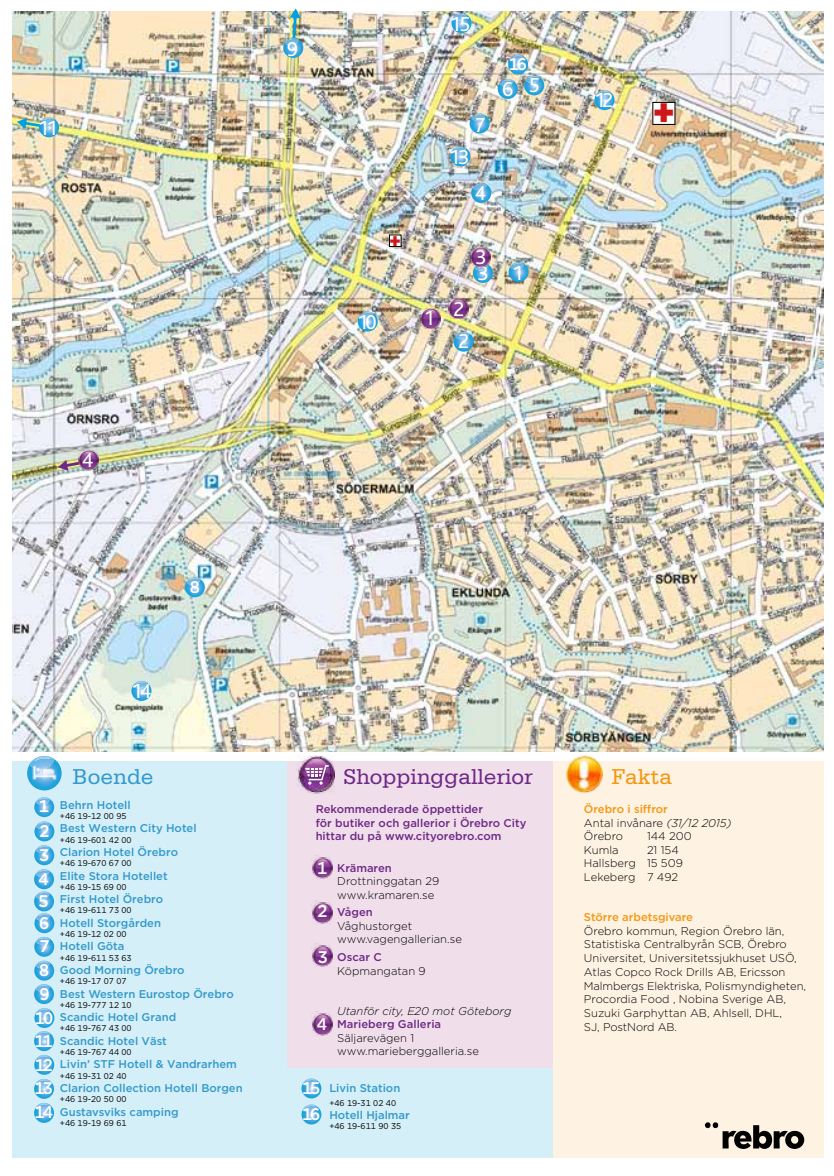
<style>
.page{position:relative;width:834px;height:1176px;background:#fff}
.page>*{position:absolute;margin:0;border:0;box-sizing:border-box;transform-origin:0 0}
.t1{font:22.75px "Serifa Std";color:#6d2985}
.t2{font:22.75px "Serifa Std";color:#39c}
.t3{font:22.75px "Serifa Std";color:#f49710}
.t4{font:21px "Bliss 2";letter-spacing:-.12em;color:#fff}
.t5{font:500 16.8px/23.4px "Gotham";letter-spacing:-.12em;color:#fff}
.t6{font:300 11.2px/13.5px "Gotham";color:#000}
.t7{font:500 11.2px "Gotham";color:#39c}
.t8{font:500 11.2px/13.5px "Gotham";color:#6d2985}
.t9{font:italic 300 11.2px "Gotham";color:#000}
.t10{font:500 11.2px "Gotham";color:#f49710}
.t11{font:8.4px "Gotham";color:#000}
.s1{font-weight:500;color:#f49710}
.s2{font-style:italic}
</style>
<div class="page">
<div style="left:287px;top:1065px;width:266px;height:92px;background:#d4eff7"></div>
<div style="left:12px;top:760px;width:275px;height:397px;background:#d4eff7"></div>
<svg style="left:301px;top:1078px;width:20px;height:20px"></svg>
<svg style="left:301px;top:1104px;width:20px;height:20px"></svg>
<svg style="left:34px;top:797px;width:20px;height:326px"></svg>
<img style="left:27px;top:756px;width:36px;height:34px">
<img style="left:12px;top:12px;width:811px;height:740px">
<div style="left:287px;top:760px;width:266px;height:307px;background:#f1deeb"></div>
<img style="left:311px;top:855px;width:21px;height:24px">
<img style="left:311px;top:900px;width:21px;height:24px">
<img style="left:311px;top:943px;width:21px;height:24px">
<div style="left:553px;top:760px;width:270px;height:397px;background:#fef2e2"></div>
<img style="left:296px;top:756px;width:38px;height:38px">
<svg style="left:305px;top:765px;width:24px;height:19px"></svg>
<img style="left:311px;top:1011px;width:21px;height:25px">
<svg style="left:508px;top:262px;width:20px;height:20px"></svg>
<svg style="left:450px;top:146px;width:20px;height:20px"></svg>
<svg style="left:451px;top:13px;width:20px;height:20px"></svg>
<svg style="left:453px;top:332px;width:20px;height:20px"></svg>
<svg style="left:473px;top:263px;width:20px;height:20px"></svg>
<svg style="left:471px;top:183px;width:20px;height:20px"></svg>
<svg style="left:469px;top:113px;width:20px;height:20px"></svg>
<svg style="left:131px;top:681px;width:20px;height:20px"></svg>
<svg style="left:357px;top:311px;width:21px;height:20px"></svg>
<svg style="left:594px;top:90px;width:20px;height:20px"></svg>
<div style="left:652px;top:102px;width:22px;height:22px;background:#fff"></div>
<div style="left:652px;top:102px;width:23px;height:23px;border:1px solid #000"></div>
<div style="left:389px;top:235px;width:12px;height:12px;border:1px solid #000"></div>
<img style="left:564px;top:755px;width:38px;height:38px">
<svg style="left:704px;top:1122px;width:100px;height:27px"></svg>
<img style="left:470px;top:247px;width:20px;height:20px">
<img style="left:420px;top:308px;width:20px;height:20px">
<img style="left:78px;top:450px;width:20px;height:4px">
<img style="left:448px;top:299px;width:20px;height:20px">
<img style="left:497px;top:55px;width:47px;height:44px">
<svg style="left:185px;top:577px;width:20px;height:20px"></svg>
<svg style="left:56px;top:454px;width:43px;height:19px"></svg>
<svg style="left:15px;top:116px;width:44px;height:21px"></svg>
<svg style="left:390px;top:236px;width:10px;height:10px"></svg>
<svg style="left:283px;top:11px;width:20px;height:47px"></svg>
<h2 class="t4" style="left:38px;top:115px;width:21px">11</h2>
<h2 class="t4" style="left:82px;top:446px;width:13px">4</h2>
<h2 class="t4" style="left:132px;top:678px;width:21px">14</h2>
<h3 class="t5" style="left:190px;top:575px;width:12px">8</h3>
<h2 class="t4" style="left:287px;top:36px;width:13px">9</h2>
<h2 class="t4" style="left:357px;top:309px;width:20px">10</h2>
<h2 class="t4" style="left:450px;top:11px;width:22px">15</h2>
<h2 class="t4" style="left:474px;top:112px;width:13px">7</h2>
<h2 class="t4" style="left:449px;top:144px;width:22px">13</h2>
<h2 class="t4" style="left:474px;top:180px;width:13px">4</h2>
<h3 class="t5" style="left:508px;top:52px;width:20px">16</h3>
<h2 class="t4" style="left:502px;top:74px;width:39px">6 5</h2>
<h2 class="t4" style="left:425px;top:305px;width:10px">1</h2>
<h2 class="t4" style="left:453px;top:295px;width:12px">2</h2>
<h2 class="t4" style="left:475px;top:244px;width:13px">3</h2>
<h2 class="t4" style="left:477px;top:260px;width:13px">3</h2>
<h2 class="t4" style="left:458px;top:328px;width:13px">2</h2>
<h2 class="t4" style="left:512px;top:260px;width:13px">1</h2>
<h2 class="t4" style="left:594px;top:87px;width:20px">12</h2>
<h1 class="t1" style="left:343px;top:763px;width:191px">Shoppinggallerior</h1>
<h1 class="t3" style="left:611px;top:763px;width:62px">Fakta</h1>
<h1 class="t2" style="left:73px;top:764px;width:82px">Boende</h1>
<p class="t7" style="left:60px;top:797px;width:72px">Behrn Hotell</p>
<p class="t11" style="left:60px;top:810px;width:68px">+46 19-12 00 95</p>
<p class="t7" style="left:60px;top:821px;width:138px">Best Western City Hotel</p>
<p class="t11" style="left:60px;top:834px;width:73px">+46 19-601 42 00</p>
<p class="t7" style="left:60px;top:844px;width:120px">Clarion Hotel Örebro</p>
<p class="t11" style="left:60px;top:858px;width:73px">+46 19-670 67 00</p>
<p class="t7" style="left:60px;top:868px;width:109px">Elite Stora Hotellet</p>
<p class="t11" style="left:60px;top:881px;width:68px">+46 19-15 69 00</p>
<p class="t7" style="left:60px;top:892px;width:105px">First Hotel Örebro</p>
<p class="t11" style="left:60px;top:905px;width:73px">+46 19-611 73 00</p>
<p class="t7" style="left:60px;top:915px;width:103px">Hotell Storgården</p>
<p class="t11" style="left:60px;top:928px;width:68px">+46 19-12 02 00</p>
<p class="t7" style="left:60px;top:939px;width:66px">Hotell Göta</p>
<p class="t11" style="left:60px;top:952px;width:73px">+46 19-611 53 63</p>
<p class="t7" style="left:60px;top:963px;width:126px">Good Morning Örebro</p>
<p class="t11" style="left:60px;top:976px;width:68px">+46 19-17 07 07</p>
<p class="t7" style="left:60px;top:986px;width:175px">Best Western Eurostop Örebro</p>
<p class="t11" style="left:60px;top:999px;width:73px">+46 19-777 12 10</p>
<p class="t7" style="left:60px;top:1010px;width:118px">Scandic Hotel Grand</p>
<p class="t11" style="left:60px;top:1023px;width:73px">+46 19-767 43 00</p>
<p class="t7" style="left:60px;top:1033px;width:108px">Scandic Hotel Väst</p>
<p class="t11" style="left:60px;top:1046px;width:73px">+46 19-767 44 00</p>
<p class="t7" style="left:60px;top:1057px;width:178px">Livin’ STF Hotell &amp; Vandrarhem</p>
<p class="t11" style="left:60px;top:1070px;width:68px">+46 19-31 02 40</p>
<p class="t7" style="left:60px;top:1081px;width:184px">Clarion Collection Hotell Borgen</p>
<p class="t11" style="left:60px;top:1094px;width:68px">+46 19-20 50 00</p>
<p class="t7" style="left:60px;top:1104px;width:120px">Gustavsviks camping</p>
<p class="t11" style="left:60px;top:1117px;width:68px">+46 19-19 69 61</p>
<h3 class="t5" style="left:39px;top:794px;width:12px">1</h3>
<p class="t8" style="left:315px;top:802px;width:212px">Rekommenderade öppettider<br>för butiker och gallerior i Örebro City hittar du på www.cityorebro.com</p>
<p class="t6" style="left:584px;top:802px;width:149px"><span class="s1">Örebro i siffror<br></span>Antal invånare <span class="s2">(31/12 2015)<br></span>Örebro</p>
<h3 class="t5" style="left:38px;top:818px;width:13px;line-height:24.2px;text-align:justify">2<br>3<br>4</h3>
<h3 class="t5" style="left:35px;top:889px;width:20px">5<br>6<br>7<br>8<br>9<br>10<br>11<br>12<br>13<br>14</h3>
<p class="t6" style="left:647px;top:829px;width:46px">144 200</p>
<p class="t6" style="left:584px;top:843px;width:36px">Kumla</p>
<p class="t6" style="left:584px;top:843px;width:100px;text-indent:63px">21 154<br>Hallsberg 15 509<br>Lekeberg 7 492</p>
<p class="t10" style="left:584px;top:910px;width:111px">Större arbetsgivare</p>
<p class="t6" style="left:584px;top:923px;width:224px">Örebro kommun, Region Örebro län, Statistiska Centralbyrån SCB, Örebro Universitet, Universitetssjukhuset USÖ, Atlas Copco Rock Drills AB, Ericsson Malmbergs Elektriska, Polismyndigheten, Procordia Food , Nobina Sverige AB, Suzuki Garphyttan AB, Ahlsell, DHL,<br>SJ, PostNord AB.</p>
<h3 class="t5" style="left:317px;top:856px;width:12px">1</h3>
<h3 class="t5" style="left:317px;top:899px;width:12px">2</h3>
<h3 class="t5" style="left:317px;top:945px;width:12px">3</h3>
<p class="t8" style="left:337px;top:861px;width:56px">Krämaren</p>
<p class="t6" style="left:337px;top:874px;width:104px">Drottninggatan 29 www.kramaren.se</p>
<p class="t8" style="left:337px;top:905px;width:37px">Vågen</p>
<p class="t6" style="left:337px;top:919px;width:126px">Våghustorget www.vagengallerian.se</p>
<p class="t8" style="left:337px;top:950px;width:46px">Oscar C</p>
<p class="t6" style="left:337px;top:963px;width:90px">Köpmangatan 9</p>
<p class="t9" style="left:337px;top:1004px;width:176px">Utanför city, E20 mot Göteborg</p>
<p class="t8" style="left:337px;top:1017px;width:105px">Marieberg Galleria</p>
<p class="t6" style="left:337px;top:1031px;width:143px">Säljarevägen 1 www.marieberggalleria.se</p>
<h3 class="t5" style="left:317px;top:1012px;width:12px">4</h3>
<h3 class="t5" style="left:302px;top:1074px;width:20px;line-height:26.1px">15<br>16</h3>
<p class="t7" style="left:329px;top:1081px;width:72px">Livin Station</p>
<p class="t11" style="left:329px;top:1097px;width:68px">+46 19-31 02 40</p>
<p class="t7" style="left:329px;top:1108px;width:82px">Hotell Hjalmar</p>
<p class="t11" style="left:329px;top:1121px;width:73px">+46 19-611 90 35</p>
</div>
